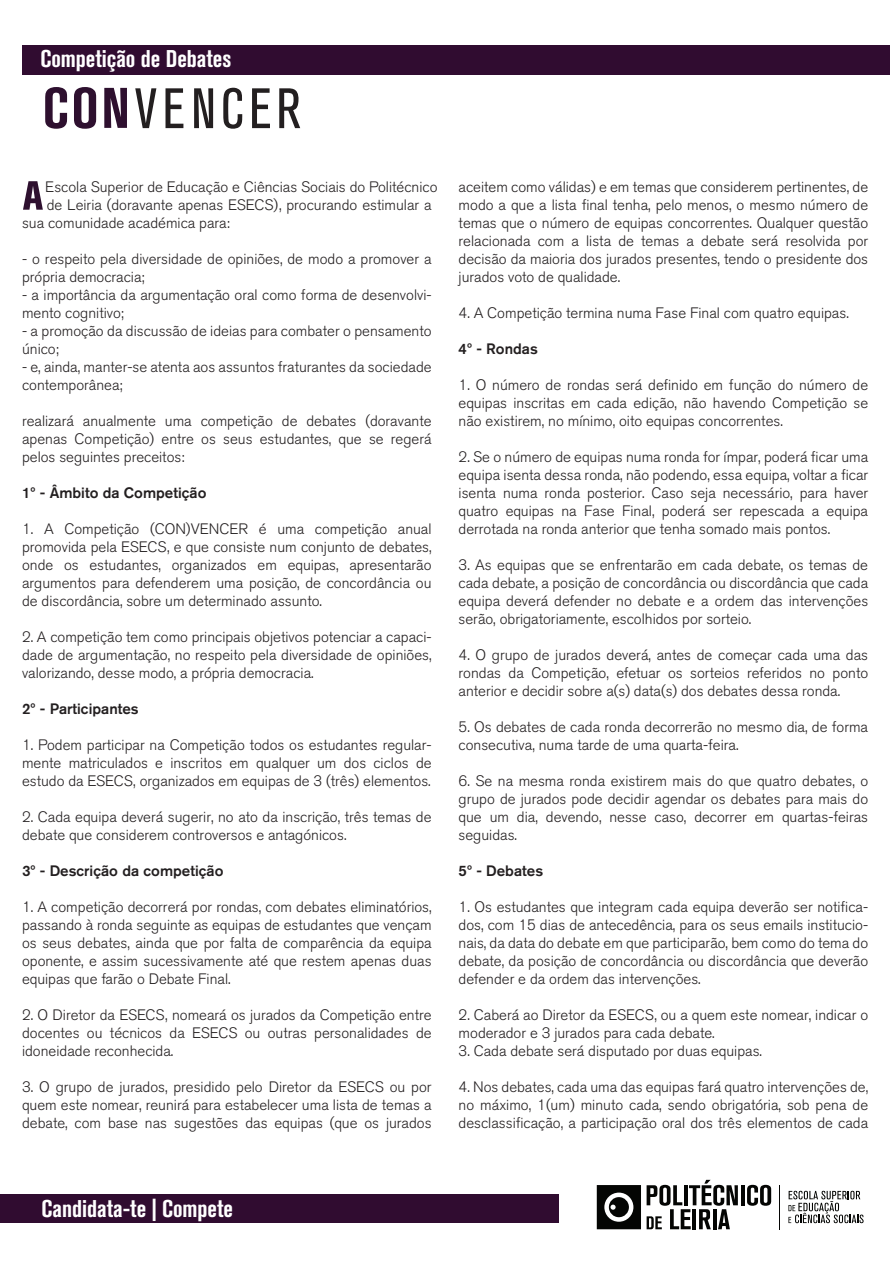
<style>
.page{position:relative;width:893px;height:1263px;background:#fff}
.page>*{position:absolute;margin:0;border:0;box-sizing:border-box;transform-origin:0 0}
.t1{font:700 condensed 24px "Akzidenz Grotesk BQ";color:#fff}
.t2{font:300 15px/18px "Akzidenz Grotesk BQ";color:#231f20;text-align:justify}
.t3{font:500 15px "Akzidenz Grotesk BQ";color:#231f20}
</style>
<div class="page">
<hr style="left:741px;top:1185px;width:3px;height:20px;background:#040503">
<svg style="left:747px;top:1185px;width:24px;height:21px"></svg>
<svg style="left:647px;top:1180px;width:91px;height:49px"></svg>
<svg style="left:597px;top:1185px;width:44px;height:44px"></svg>
<hr style="left:779px;top:1185px;width:1px;height:44px;background:#040503">
<svg style="left:788px;top:1191px;width:76px;height:32px"></svg>
<div style="left:0;top:1194px;width:559px;height:29px;background:#300c30"></div>
<div style="left:22px;top:45px;width:867px;height:30px;background:#300c30"></div>
<svg style="left:45px;top:87px;width:22px;height:42px"></svg>
<svg style="left:74px;top:87px;width:22px;height:42px"></svg>
<svg style="left:104px;top:88px;width:23px;height:40px"></svg>
<svg style="left:135px;top:88px;width:21px;height:40px"></svg>
<svg style="left:166px;top:88px;width:17px;height:40px"></svg>
<svg style="left:194px;top:88px;width:19px;height:40px"></svg>
<svg style="left:223px;top:88px;width:19px;height:41px"></svg>
<svg style="left:252px;top:88px;width:18px;height:40px"></svg>
<svg style="left:279px;top:88px;width:21px;height:40px"></svg>
<svg style="left:23px;top:181px;width:20px;height:29px"></svg>
<h1 class="t1" style="left:40px;top:45px;width:193px">Competição de Debates</h1>
<p class="t2" style="left:45px;top:178px;width:394px">Escola Superior de Educação e Ciências Sociais do Politécnico</p>
<p class="t2" style="left:47px;top:196px;width:386px">de Leiria (doravante apenas ESECS), procurando estimular a</p>
<p class="t2" style="left:22px;top:214px;width:209px">sua comunidade académica para:</p>
<p class="t2" style="left:22px;top:250px;width:411px">- o respeito pela diversidade de opiniões, de modo a promover a própria democracia;</p>
<p class="t2" style="left:22px;top:286px;width:411px">- a importância da argumentação oral como forma de desenvolvi&shy;mento cognitivo;</p>
<p class="t2" style="left:22px;top:322px;width:411px">- a promoção da discussão de ideias para combater o pensamento único;</p>
<p class="t2" style="left:22px;top:358px;width:411px">- e, ainda, manter-se atenta aos assuntos fraturantes da sociedade contemporânea;</p>
<p class="t2" style="left:22px;top:412px;width:411px">realizará anualmente uma competição de debates (doravante apenas Competição) entre os seus estudantes, que se regerá pelos seguintes preceitos:</p>
<p class="t3" style="left:22px;top:483px;width:186px">1º - Âmbito da Competição</p>
<p class="t2" style="left:22px;top:520px;width:411px">1. A Competição (CON)VENCER é uma competição anual promovida pela ESECS, e que consiste num conjunto de debates, onde os estudantes, organizados em equipas, apresentarão argumentos para defenderem uma posição, de concordância ou de discordância, sobre um determinado assunto.</p>
<p class="t2" style="left:22px;top:628px;width:411px">2. A competição tem como principais objetivos potenciar a capaci&shy;dade de argumentação, no respeito pela diversidade de opiniões, valorizando, desse modo, a própria democracia.</p>
<p class="t3" style="left:22px;top:699px;width:118px">2º - Participantes</p>
<p class="t2" style="left:22px;top:736px;width:411px">1. Podem participar na Competição todos os estudantes regular&shy;mente matriculados e inscritos em qualquer um dos ciclos de estudo da ESECS, organizados em equipas de 3 (três) elementos.</p>
<p class="t2" style="left:22px;top:808px;width:411px">2. Cada equipa deverá sugerir, no ato da inscrição, três temas de debate que considerem controversos e antagónicos.</p>
<p class="t3" style="left:22px;top:861px;width:203px">3º - Descrição da competição</p>
<p class="t2" style="left:22px;top:898px;width:411px">1. A competição decorrerá por rondas, com debates eliminatórios, passando à ronda seguinte as equipas de estudantes que vençam os seus debates, ainda que por falta de comparência da equipa oponente, e assim sucessivamente até que restem apenas duas equipas que farão o Debate Final.</p>
<p class="t2" style="left:22px;top:1006px;width:411px">2. O Diretor da ESECS, nomeará os jurados da Competição entre docentes ou técnicos da ESECS ou outras personalidades de idoneidade reconhecida.</p>
<p class="t2" style="left:22px;top:1078px;width:411px">3. O grupo de jurados, presidido pelo Diretor da ESECS ou por quem este nomear, reunirá para estabelecer uma lista de temas a debate, com base nas sugestões das equipas (que os jurados</p>
<p class="t2" style="left:459px;top:178px;width:411px">aceitem como válidas) e em temas que considerem pertinentes, de modo a que a lista final tenha, pelo menos, o mesmo número de temas que o número de equipas concorrentes. Qualquer questão relacionada com a lista de temas a debate será resolvida por decisão da maioria dos jurados presentes, tendo o presidente dos jurados voto de qualidade.</p>
<p class="t2" style="left:459px;top:304px;width:392px">4. A Competição termina numa Fase Final com quatro equipas.</p>
<p class="t3" style="left:459px;top:339px;width:81px">4º - Rondas</p>
<p class="t2" style="left:459px;top:376px;width:411px">1. O número de rondas será definido em função do número de equipas inscritas em cada edição, não havendo Competição se não existirem, no mínimo, oito equipas concorrentes.</p>
<p class="t2" style="left:459px;top:448px;width:411px">2. Se o número de equipas numa ronda for ímpar, poderá ficar uma equipa isenta dessa ronda, não podendo, essa equipa, voltar a ficar isenta numa ronda posterior. Caso seja necessário, para haver quatro equipas na Fase Final, poderá ser repescada a equipa derrotada na ronda anterior que tenha somado mais pontos.</p>
<p class="t2" style="left:459px;top:556px;width:411px">3. As equipas que se enfrentarão em cada debate, os temas de cada debate, a posição de concordância ou discordância que cada equipa deverá defender no debate e a ordem das intervenções serão, obrigatoriamente, escolhidos por sorteio.</p>
<p class="t2" style="left:459px;top:646px;width:411px">4. O grupo de jurados deverá, antes de começar cada uma das rondas da Competição, efetuar os sorteios referidos no ponto anterior e decidir sobre a(s) data(s) dos debates dessa ronda.</p>
<p class="t2" style="left:459px;top:718px;width:411px">5. Os debates de cada ronda decorrerão no mesmo dia, de forma consecutiva, numa tarde de uma quarta-feira.</p>
<p class="t2" style="left:459px;top:772px;width:411px">6. Se na mesma ronda existirem mais do que quatro debates, o grupo de jurados pode decidir agendar os debates para mais do que um dia, devendo, nesse caso, decorrer em quartas-feiras seguidas.</p>
<p class="t3" style="left:459px;top:861px;width:86px">5º - Debates</p>
<p class="t2" style="left:459px;top:898px;width:411px">1. Os estudantes que integram cada equipa deverão ser notifica&shy;dos, com 15 dias de antecedência, para os seus emails institucio&shy;nais, da data do debate em que participarão, bem como do tema do debate, da posição de concordância ou discordância que deverão defender e da ordem das intervenções.</p>
<p class="t2" style="left:459px;top:1006px;width:411px">2. Caberá ao Diretor da ESECS, ou a quem este nomear, indicar o moderador e 3 jurados para cada debate.</p>
<p class="t2" style="left:459px;top:1042px;width:305px">3. Cada debate será disputado por duas equipas.</p>
<p class="t2" style="left:459px;top:1078px;width:411px">4. Nos debates, cada uma das equipas fará quatro intervenções de, no máximo, 1(um) minuto cada, sendo obrigatória, sob pena de desclassificação, a participação oral dos três elementos de cada</p>
<h1 class="t1" style="left:42px;top:1194px;width:193px">Candidata-te | Compete</h1>
</div>
